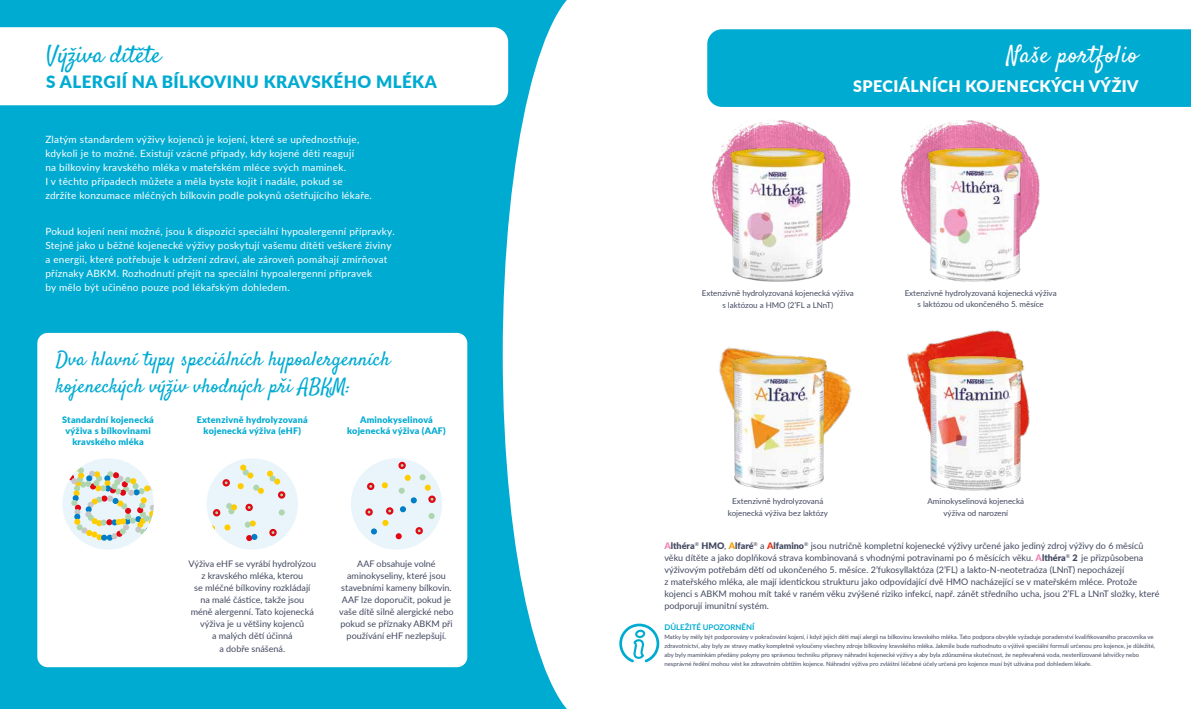
<style>
.page{position:relative;width:1191px;height:709px;background:#fff}
.page>*{position:absolute;margin:0;border:0;box-sizing:border-box;transform-origin:0 0}
.t1{font:24px "Satisfy";letter-spacing:.025em;color:#fff}
.t2{font:24px "Satisfy";color:#00abd2}
.t3{font:20px/26.1px "Satisfy";letter-spacing:.005em;color:#00abd2}
.t4{font:900 17px "Lato";letter-spacing:.025em;color:#00abd2}
.t5{font:900 16px "Lato";letter-spacing:.025em;color:#fff}
.t6{font:10px/14px "Lato";letter-spacing:.025em;color:#fff}
.t7{font:9px/12.1px "Lato";color:#424860;text-align:center}
.t8{font:900 9px/11.2px "Lato";letter-spacing:.025em;color:#00abd2;text-align:center}
.t9{font:8px/11.3px "Lato";color:#424860;text-align:center}
.t10{font:700 7.8px "Lato";color:#00abd2}
.t11{font:6px/9.1px "Lato";color:#424860}
.s1{font-weight:900;color:#ef85b4}
.s2{font-weight:900}
.s3{font-weight:900;color:#f59c00}
.s4{font-weight:900;color:#e63312}
</style>
<div class="page">
<div style="left:0;top:0;width:595px;height:709px;background:#00abd2"></div>
<svg style="left:503px;top:0;width:157px;height:709px;fill:#fff"></svg>
<div style="left:37px;top:333px;width:430px;height:334px;background:#fff;border-radius:10px"></div>
<div style="left:62px;top:458px;width:92px;height:91px;background:#e9f5fb;border-radius:50%"></div>
<svg style="left:68px;top:465px;width:86px;height:75px"></svg>
<div style="left:207px;top:458px;width:91px;height:91px;background:#e9f5fb;border-radius:50%"></div>
<svg style="left:226px;top:503px;width:11px;height:11px"></svg>
<svg style="left:224px;top:524px;width:6px;height:6px"></svg>
<svg style="left:246px;top:534px;width:11px;height:7px"></svg>
<svg style="left:245px;top:520px;width:11px;height:7px"></svg>
<svg style="left:279px;top:509px;width:6px;height:6px"></svg>
<svg style="left:238px;top:464px;width:46px;height:33px"></svg>
<div style="left:278px;top:491px;width:7px;height:7px;border:2px solid #e30613;border-radius:50%"></div>
<div style="left:245px;top:504px;width:8px;height:7px;border:2px solid #e30613;border-radius:50%"></div>
<div style="left:213px;top:509px;width:7px;height:7px;border:2px solid #e30613;border-radius:50%"></div>
<div style="left:210px;top:466px;width:7px;height:7px;border:2px solid #e30613;border-radius:50%"></div>
<div style="left:222px;top:479px;width:8px;height:7px;border:2px solid #e30613;border-radius:50%"></div>
<div style="left:269px;top:529px;width:8px;height:7px;border:2px solid #e30613;border-radius:50%"></div>
<div style="left:351px;top:458px;width:91px;height:91px;background:#e9f5fb;border-radius:50%"></div>
<div style="left:365px;top:508px;width:8px;height:8px;border:2px solid #e30613;border-radius:50%"></div>
<div style="left:367px;top:482px;width:7px;height:8px;border:2px solid #e30613;border-radius:50%"></div>
<div style="left:356px;top:462px;width:7px;height:7px;border:2px solid #e30613;border-radius:50%"></div>
<div style="left:398px;top:462px;width:8px;height:7px;border:2px solid #e30613;border-radius:50%"></div>
<div style="left:428px;top:495px;width:8px;height:8px;border:2px solid #e30613;border-radius:50%"></div>
<div style="left:386px;top:507px;width:7px;height:7px;border:2px solid #e30613;border-radius:50%"></div>
<div style="left:415px;top:527px;width:8px;height:7px;border:2px solid #e30613;border-radius:50%"></div>
<svg style="left:371px;top:520px;width:17px;height:14px"></svg>
<svg style="left:396px;top:533px;width:6px;height:6px"></svg>
<svg style="left:400px;top:497px;width:17px;height:15px"></svg>
<div style="left:398px;top:487px;width:7px;height:7px;background:#aed5ad;border-radius:50%"></div>
<svg style="left:428px;top:513px;width:6px;height:6px"></svg>
<svg style="left:382px;top:482px;width:6px;height:6px"></svg>
<svg style="left:405px;top:475px;width:6px;height:6px"></svg>
<svg style="left:419px;top:474px;width:12px;height:16px"></svg>
<div style="left:0;top:27px;width:508px;height:78px;background:#fff"></div>
<svg style="left:137px;top:47px;width:8px;height:4px"></svg>
<svg style="left:281px;top:378px;width:6px;height:3px"></svg>
<img style="left:907px;top:330px;width:109px;height:67px">
<div style="left:707px;top:29px;width:484px;height:78px;background:#00abd2"></div>
<img style="left:712px;top:120px;width:139px;height:109px">
<img style="left:901px;top:120px;width:139px;height:104px">
<img style="left:719px;top:347px;width:133px;height:76px">
<img style="left:715px;top:142px;width:125px;height:140px">
<img style="left:912px;top:142px;width:127px;height:140px">
<img style="left:918px;top:351px;width:112px;height:140px">
<img style="left:720px;top:351px;width:115px;height:139px">
<svg style="left:619px;top:623px;width:40px;height:39px"></svg>
<h1 class="t2" style="left:46px;top:39px;width:116px">Výživa dítete</h1>
<h3 class="t4" style="left:46px;top:69px;width:392px">S ALERGIÍ NA BÍLKOVINU KRAVSKÉHO MLÉKA</h3>
<p class="t6" style="left:45px;top:131px;width:328px">Zlatým standardem výživy kojenců je kojení, které se upřednostňuje, kdykoli je to možné. Existují vzácné případy, kdy kojené děti reagují<br>na bílkoviny kravského mléka v mateřském mléce svých maminek.<br>I v těchto případech můžete a měla byste kojit i nadále, pokud se zdržíte konzumace mléčných bílkovin podle pokynů ošetřujícího lékaře.</p>
<p class="t6" style="left:45px;top:224px;width:351px">Pokud kojení není možné, jsou k dispozici speciální hypoalergenní přípravky.<br>Stejně jako u běžné kojenecké výživy poskytují vašemu dítěti veškeré živiny a energii, které potřebuje k udržení zdraví, ale zároveň pomáhají zmírňovat příznaky ABKM. Rozhodnutí přejít na speciální hypoalergenní přípravek<br>by mělo být učiněno pouze pod lékařským dohledem.</p>
<h2 class="t3" style="left:56px;top:348px;width:336px">Dva hlavní typy speciálních hypoalergenních kojeneckých výživ vhodných pri ABKM:</h2>
<p class="t8" style="left:62px;top:413px;width:93px">Standardní kojenecká výživa s bílkovinami kravského mléka</p>
<p class="t8" style="left:197px;top:414px;width:113px;line-height:10.8px">Extenzivně hydrolyzovaná kojenecká výživa (eHF)</p>
<p class="t8" style="left:347px;top:413px;width:100px">Aminokyselinová kojenecká výživa (AAF)</p>
<p class="t7" style="left:188px;top:557px;width:129px">Výživa eHF se vyrábí hydrolýzou z kravského mléka, kterou<br>se mléčné bílkoviny rozkládají na malé částice, takže jsou méně alergenní. Tato kojenecká výživa je u většiny kojenců<br>a malých dětí účinná<br>a dobře snášená.</p>
<p class="t7" style="left:339px;top:557px;width:116px">AAF obsahuje volné aminokyseliny, které jsou stavebními kameny bílkovin.<br>AAF lze doporučit, pokud je vaše dítě silně alergické nebo pokud se příznaky ABKM při používání eHF nezlepšují.</p>
<h1 class="t1" style="left:1007px;top:39px;width:133px">Naše portfolio</h1>
<h3 class="t5" style="left:853px;top:74px;width:287px">SPECIÁLNÍCH KOJENECKÝCH VÝŽIV</h3>
<p class="t9" style="left:702px;top:286px;width:153px;line-height:12px">Extenzivně hydrolyzovaná kojenecká výživa s laktózou a HMO (2’FL a LNnT)</p>
<p class="t9" style="left:904px;top:287px;width:153px">Extenzivně hydrolyzovaná kojenecká výživa s laktózou od ukončeného 5. měsíce</p>
<p class="t9" style="left:728px;top:495px;width:102px">Extenzivně hydrolyzovaná kojenecká výživa bez laktózy</p>
<p class="t7" style="left:664px;top:539px;width:496px;text-align:left"><span class="s1">A</span><span class="s2">lthéra</span><sup>®</sup> <span class="s2">HMO</span>, <span class="s3">A</span><span class="s2">lfaré</span><sup>®</sup> a <span class="s4">A</span><span class="s2">lfamino</span><sup>®</sup> jsou nutričně kompletní kojenecké výživy určené jako jediný zdroj výživy do 6 měsíců věku dítěte a jako doplňková strava kombinovaná s vhodnými potravinami po 6 měsících věku. <span class="s1">A</span><span class="s2">lthéra</span><sup>®</sup> <span class="s2">2</span> je přizpůsobena výživovým potřebám dětí od ukončeného 5. měsíce. 2’fukosyllaktóza (2’FL) a lakto-N-neotetraóza (LNnT) nepocházejí<br>z mateřského mléka, ale mají identickou strukturu jako odpovídající dvě HMO nacházející se v mateřském mléce. Protože kojenci s ABKM mohou mít také v raném věku zvýšené riziko infekcí, např. zánět středního ucha, jsou 2’FL a LNnT složky, které podporují imunitní systém.</p>
<p class="t10" style="left:664px;top:621px;width:91px">DŮLEŽITÉ UPOZORNĚNÍ</p>
<p class="t11" style="left:664px;top:632px;width:492px">Matky by měly být podporovány v pokračování kojení, i když jejich děti mají alergii na bílkovinu kravského mléka. Tato podpora obvykle vyžaduje poradenství kvalifikovaného pracovníka ve zdravotnictví, aby byly ze stravy matky kompletně vyloučeny všechny zdroje bílkoviny kravského mléka. Jakmile bude rozhodnuto o výživě speciální formulí určenou pro kojence, je důležité, aby byly maminkám předány pokyny pro správnou techniku přípravy náhradní kojenecké výživy a aby byla zdůrazněna skutečnost, že nepřevařená voda, nesterilizované lahvičky nebo nesprávné ředění mohou vést ke zdravotním obtížím kojence. Náhradní výživa pro zvláštní léčebné účely určená pro kojence musí být užívána pod dohledem lékaře.</p>
<p class="t9" style="left:927px;top:495px;width:98px">Aminokyselinová kojenecká výživa od narození</p>
</div>
